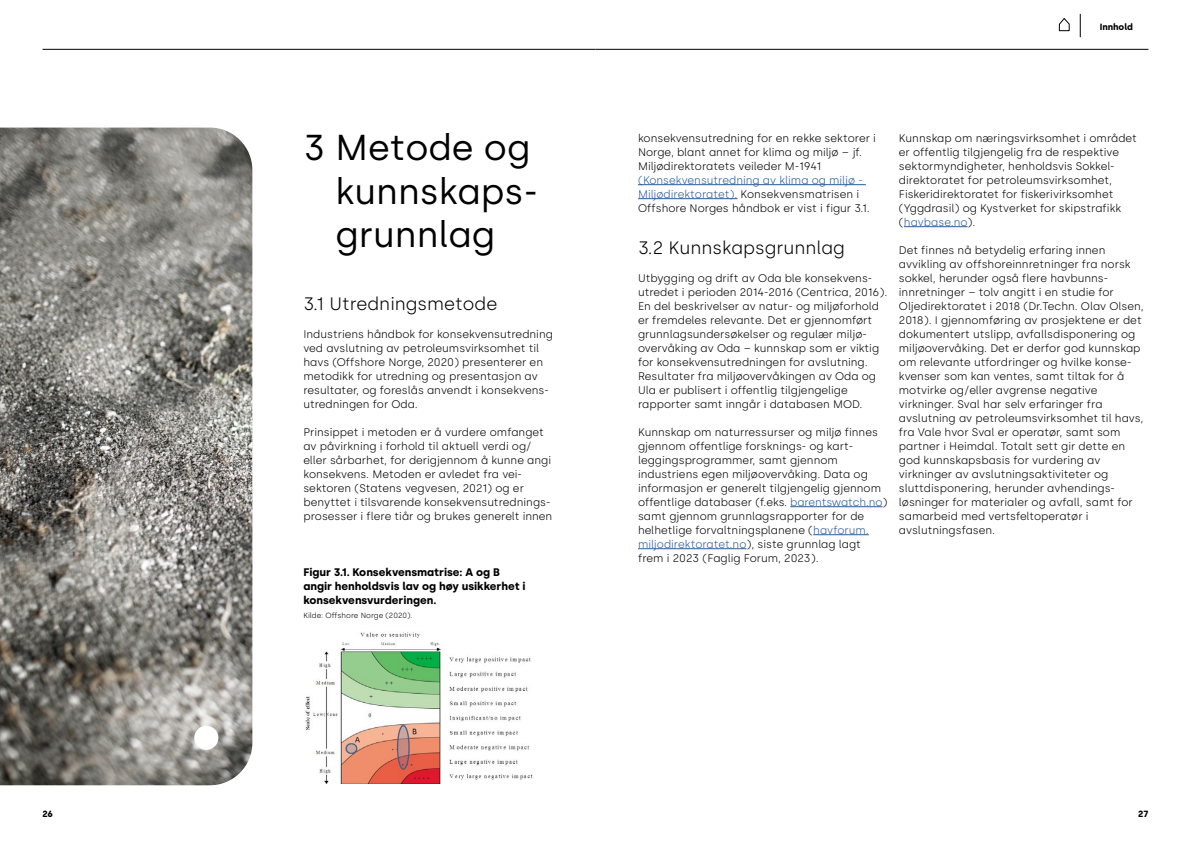
<style>
.page{position:relative;width:1191px;height:842px;background:#fff}
.page>*{position:absolute;margin:0;border:0;box-sizing:border-box;transform-origin:0 0}
.Heading_regular{font:36px/43.2px "Silka";color:#000}
.Stor_subheading_18_light{font:300 18px "Silka";color:#000}
.Brødtekst_11_14{font:300 11px/14px "Silka";color:#000}
.Subheading_bold_11_14{font:700 11px/14px "Silka";color:#000}
.t1{font:700 9px "Silka";color:#000}
.Subheading_bold_11_14-2{font:300 7.5px "Silka";color:#000}
.s1{color:#275b9b}
</style>
<div class="page">
<hr style="left:595px;top:0;width:1px;height:842px;background:#000">
<hr style="left:595px;top:49px;width:553px;height:1px;background:#000">
<hr style="left:43px;top:49px;width:552px;height:1px;background:#000">
<svg style="left:1058px;top:18px;width:12px;height:14px"></svg>
<svg style="left:1080px;top:14px;width:1px;height:23px"></svg>
<hr style="left:638px;top:184px;width:228px;height:1px;background:#275b9b">
<hr style="left:638px;top:198px;width:99px;height:1px;background:#275b9b">
<hr style="left:790px;top:506px;width:92px;height:1px;background:#275b9b">
<hr style="left:813px;top:534px;width:56px;height:1px;background:#275b9b">
<hr style="left:638px;top:548px;width:108px;height:1px;background:#275b9b">
<hr style="left:904px;top:226px;width:63px;height:1px;background:#275b9b">
<img style="left:305px;top:632px;width:228px;height:151px">
<img style="left:0;top:128px;width:252px;height:657px">
<div style="left:194px;top:726px;width:24px;height:24px;background:#fff;border-radius:50%"></div>
<p class="Heading_regular" style="left:335px;top:126px;width:204px;text-indent:-32px">3 Metode og kunnskaps&shy;grunnlag</p>
<p class="Stor_subheading_18_light" style="left:303px;top:293px;width:195px">3.1 Utredningsmetode</p>
<p class="Brødtekst_11_14" style="left:303px;top:327px;width:251px">Industriens håndbok for konsekvensutredning ved avslutning av petroleumsvirksomhet til havs (Offshore Norge, 2020) presenterer en metodikk for utredning og presentasjon av resultater, og foreslås anvendt i konsekvens&shy;utredningen for Oda.</p>
<p class="Brødtekst_11_14" style="left:303px;top:425px;width:250px">Prinsippet i metoden er å vurdere omfanget av påvirkning i forhold til aktuell verdi og/ eller sårbarhet, for derigjennom å kunne angi konsekvens. Metoden er avledet fra vei&shy;sektoren (Statens vegvesen, 2021) og er benyttet i tilsvarende konsekvensutrednings&shy;prosesser i flere tiår og brukes generelt innen</p>
<p class="Subheading_bold_11_14" style="left:303px;top:565px;width:223px">Figur 3.1. Konsekvensmatrise: A og B angir henholdsvis lav og høy usikkerhet i konsekvensvurderingen.</p>
<p class="Subheading_bold_11_14-2" style="left:303px;top:610px;width:111px">Kilde: Offshore Norge (2020).</p>
<p class="t1" style="left:1099px;top:21px;width:35px">Innhold</p>
<p class="Brødtekst_11_14" style="left:638px;top:131px;width:239px">konsekvensutredning for en rekke sektorer i Norge, blant annet for klima og miljø – jf.<br>Miljødirektoratets veileder M-1941 <span class="s1">(Konsekvensutredning av klima og miljø - Miljødirektoratet).</span> Konsekvensmatrisen i Offshore Norges håndbok er vist i figur 3.1.</p>
<p class="Stor_subheading_18_light" style="left:638px;top:237px;width:208px">3.2 Kunnskapsgrunnlag</p>
<p class="Brødtekst_11_14" style="left:638px;top:271px;width:251px">Utbygging og drift av Oda ble konsekvens&shy;utredet i perioden 2014-2016 (Centrica, 2016).<br>En del beskrivelser av natur- og miljøforhold er fremdeles relevante. Det er gjennomført grunnlagsundersøkelser og regulær miljø&shy;overvåking av Oda – kunnskap som er viktig for konsekvensutredningen for avslutning.<br>Resultater fra miljøovervåkingen av Oda og Ula er publisert i offentlig tilgjengelige rapporter samt inngår i databasen MOD.</p>
<p class="Brødtekst_11_14" style="left:638px;top:425px;width:251px">Kunnskap om naturressurser og miljø finnes gjennom offentlige forsknings- og kart&shy;leggingsprogrammer, samt gjennom industriens egen miljøovervåking. Data og informasjon er generelt tilgjengelig gjennom offentlige databaser (f.eks. <span class="s1">barentswatch.no</span>) samt gjennom grunnlagsrapporter for de helhetlige forvaltningsplanene (<span class="s1">havforum. miljodirektoratet.no</span>), siste grunnlag lagt frem i 2023 (Faglig Forum, 2023).</p>
<p class="Brødtekst_11_14" style="left:899px;top:131px;width:240px">Kunnskap om næringsvirksomhet i området er offentlig tilgjengelig fra de respektive sektormyndigheter, henholdsvis Sokkel&shy;direktoratet for petroleumsvirksomhet, Fiskeridirektoratet for fiskerivirksomhet (Yggdrasil) og Kystverket for skipstrafikk (<span class="s1">havbase.no</span>).</p>
<p class="Brødtekst_11_14" style="left:899px;top:243px;width:246px">Det finnes nå betydelig erfaring innen avvikling av offshoreinnretninger fra norsk sokkel, herunder også flere havbunns&shy;innretninger – tolv angitt i en studie for Oljedirektoratet i 2018 (Dr.Techn. Olav Olsen, 2018). I gjennomføring av prosjektene er det dokumentert utslipp, avfallsdisponering og miljøovervåking. Det er derfor god kunnskap om relevante utfordringer og hvilke konse&shy;kvenser som kan ventes, samt tiltak for å motvirke og/eller avgrense negative virkninger. Sval har selv erfaringer fra avslutning av petroleumsvirksomhet til havs, fra Vale hvor Sval er operatør, samt som partner i Heimdal. Totalt sett gir dette en god kunnskapsbasis for vurdering av virkninger av avslutningsaktiviteter og sluttdisponering, herunder avhendings&shy;løsninger for materialer og avfall, samt for samarbeid med vertsfeltoperatør i avslutningsfasen.</p>
<p class="t1" style="left:43px;top:809px;width:12px">26</p>
<p class="t1" style="left:1138px;top:809px;width:12px">27</p>
</div>
